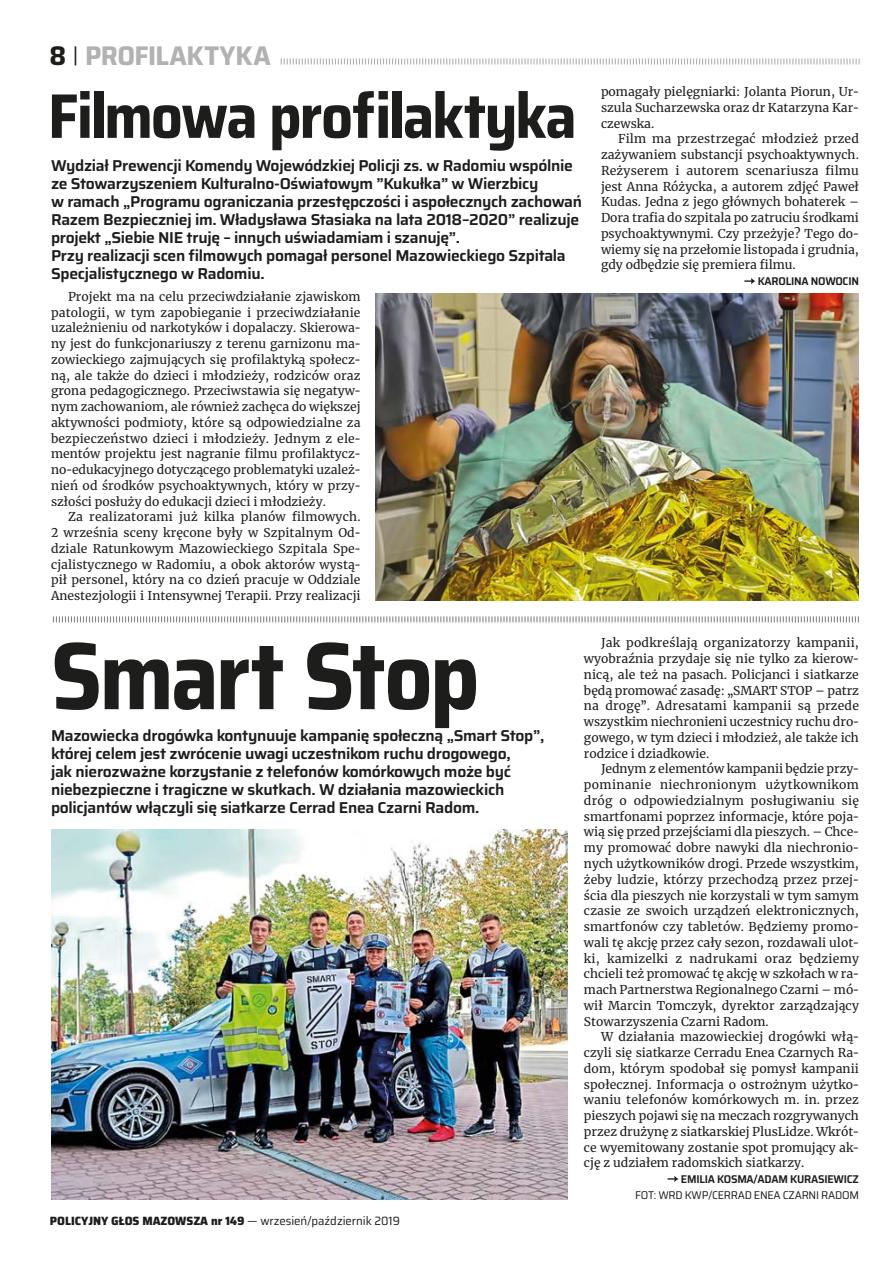
<style>
.page{position:relative;width:893px;height:1263px;background:#fff}
.page>*{position:absolute;margin:0;border:0;box-sizing:border-box;transform-origin:0 0}
.t1{font:700 semi-condensed 96px "Saira";letter-spacing:-.03em;color:#1d1d1b}
.t2{font:700 semi-condensed 63px "Saira";letter-spacing:-.03em;color:#1d1d1b}
.t3{font:700 27px "Saira Fix";letter-spacing:-.01em;color:#b2b2b2}
.t4{font:600 15.75px/18px "Saira";letter-spacing:-.02em;color:#1d1d1b}
.t5{font:13.5px/15.8px "Merriweather Fix";color:#1d1d1b;text-align:justify}
.t6{font:800 12px "Saira Fix";color:#1d1d1b}
.t7{font:600 11.25px "Saira Fix";letter-spacing:-.02em;color:#1d1d1b}
.t8{font:11.25px "Saira Fix";letter-spacing:-.02em;color:#1d1d1b}
.s1{color:#1d1d1b}
.s2{font-weight:400;font-size:21px;color:#1d1d1b}
.s3{font-weight:400}
</style>
<div class="page">
<svg style="left:281px;top:59px;width:579px;height:6px"></svg>
<svg style="left:53px;top:616px;width:806px;height:6px"></svg>
<svg style="left:744px;top:278px;width:11px;height:6px"></svg>
<svg style="left:668px;top:1176px;width:11px;height:6px"></svg>
<img style="left:51px;top:829px;width:516px;height:370px">
<img style="left:375px;top:293px;width:484px;height:308px">
<h3 class="t3" style="left:50px;top:45px;width:223px"><span class="s1">8</span> <span class="s2">|</span> PROFILAKTYKA</h3>
<h2 class="t2" style="left:48px;top:90px;width:530px">Filmowa profilaktyka</h2>
<p class="t4" style="left:51px;top:157px;width:533px">Wydział Prewencji Komendy Wojewódzkiej Policji zs. w Radomiu wspólnie ze Stowarzyszeniem Kulturalno-Oświatowym ”Kukułka” w Wierzbicy<br>w ramach „Programu ograniczania przestępczości i aspołecznych zachowań Razem Bezpieczniej im. Władysława Stasiaka na lata 2018–2020” realizuje projekt „Siebie NIE truję – innych uświadamiam i szanuję”.<br>Przy realizacji scen filmowych pomagał personel Mazowieckiego Szpitala Specjalistycznego w Radomiu.</p>
<p class="t5" style="left:51px;top:289px;width:311px;text-indent:17px">Projekt ma na celu przeciwdziałanie zjawiskom patologii, w tym zapobieganie i przeciwdziałanie uzależnieniu od narkotyków i dopalaczy. Skierowa&shy;ny jest do funkcjonariuszy z terenu garnizonu ma&shy;zowieckiego zajmujących się profilaktyką społecz&shy;ną, ale także do dzieci i młodzieży, rodziców oraz grona pedagogicznego. Przeciwstawia się negatyw&shy;nym zachowaniom, ale również zachęca do większej aktywności podmioty, które są odpowiedzialne za bezpieczeństwo dzieci i młodzieży. Jednym z ele&shy;mentów projektu jest nagranie filmu profilaktycz&shy;no-edukacyjnego dotyczącego problematyki uzależ&shy;nień od środków psychoaktywnych, który w przy&shy;szłości posłuży do edukacji dzieci i młodzieży.</p>
<p class="t5" style="left:51px;top:510px;width:311px;text-indent:17px">Za realizatorami już kilka planów filmowych.<br>2 września sceny kręcone były w Szpitalnym Od&shy;dziale Ratunkowym Mazowieckiego Szpitala Spe&shy;cjalistycznego w Radomiu, a obok aktorów wystą&shy;pił personel, który na co dzień pracuje w Oddziale Anestezjologii i Intensywnej Terapii. Przy realizacji</p>
<p class="t5" style="left:601px;top:84px;width:259px">pomagały pielęgniarki: Jolanta Piorun, Ur&shy;szula Sucharzewska oraz dr Katarzyna Kar&shy;czewska.</p>
<p class="t5" style="left:601px;top:132px;width:259px;text-indent:17px">Film ma przestrzegać młodzież przed zażywaniem substancji psychoaktywnych.<br>Reżyserem i autorem scenariusza filmu jest Anna Różycka, a autorem zdjęć Paweł Kudas. Jedna z jego głównych bohaterek – Dora trafia do szpitala po zatruciu środkami psychoaktywnymi. Czy przeżyje? Tego do&shy;wiemy się na przełomie listopada i grudnia, gdy odbędzie się premiera filmu.</p>
<p class="t7" style="left:758px;top:277px;width:103px">KAROLINA NOWOCIN</p>
<h1 class="t1" style="left:51px;top:636px;width:430px">Smart Stop</h1>
<p class="t4" style="left:51px;top:728px;width:495px">Mazowiecka drogówka kontynuuje kampanię społeczną „Smart Stop”, której celem jest zwrócenie uwagi uczestnikom ruchu drogowego,<br>jak nierozważne korzystanie z telefonów komórkowych może być niebezpieczne i tragiczne w skutkach. W działania mazowieckich policjantów włączyli się siatkarze Cerrad Enea Czarni Radom.</p>
<p class="t6" style="left:50px;top:1215px;width:351px">POLICYJNY GŁOS MAZOWSZA nr 149 <span class="s3">— wrzesień/październik 2019</span></p>
<p class="t5" style="left:584px;top:636px;width:276px;text-indent:17px">Jak podkreślają organizatorzy kampanii, wyobraźnia przydaje się nie tylko za kierow&shy;nicą, ale też na pasach. Policjanci i siatkarze będą promować zasadę: „SMART STOP – patrz na drogę”. Adresatami kampanii są przede wszystkim niechronieni uczestnicy ruchu dro&shy;gowego, w tym dzieci i młodzież, ale także ich rodzice i dziadkowie.</p>
<p class="t5" style="left:584px;top:762px;width:276px;text-indent:17px">Jednym z elementów kampanii będzie przy&shy;pominanie niechronionym użytkownikom dróg o odpowiedzialnym posługiwaniu się smartfonami poprzez informacje, które poja&shy;wią się przed przejściami dla pieszych. – Chce&shy;my promować dobre nawyki dla niechronio&shy;nych użytkowników drogi. Przede wszystkim, żeby ludzie, którzy przechodzą przez przej&shy;ścia dla pieszych nie korzystali w tym samym czasie ze swoich urządzeń elektronicznych, smartfonów czy tabletów. Będziemy promo&shy;wali tę akcję przez cały sezon, rozdawali ulot&shy;ki, kamizelki z nadrukami oraz będziemy chcieli też promować tę akcję w szkołach w ra&shy;mach Partnerstwa Regionalnego Czarni – mó&shy;wił Marcin Tomczyk, dyrektor zarządzający Stowarzyszenia Czarni Radom.</p>
<p class="t5" style="left:584px;top:1029px;width:276px;text-indent:17px">W działania mazowieckiej drogówki włą&shy;czyli się siatkarze Cerradu Enea Czarnych Ra&shy;dom, którym spodobał się pomysł kampanii społecznej. Informacja o ostrożnym użytko&shy;waniu telefonów komórkowych m. in. przez pieszych pojawi się na meczach rozgrywanych przez drużynę z siatkarskiej PlusLidze. Wkrót&shy;ce wyemitowany zostanie spot promujący ak&shy;cję z udziałem radomskich siatkarzy.</p>
<p class="t7" style="left:681px;top:1175px;width:180px">EMILIA KOSMA/ADAM KURASIEWICZ</p>
<p class="t8" style="left:635px;top:1190px;width:225px">FOT: WRD KWP/CERRAD ENEA CZARNI RADOM</p>
</div>
